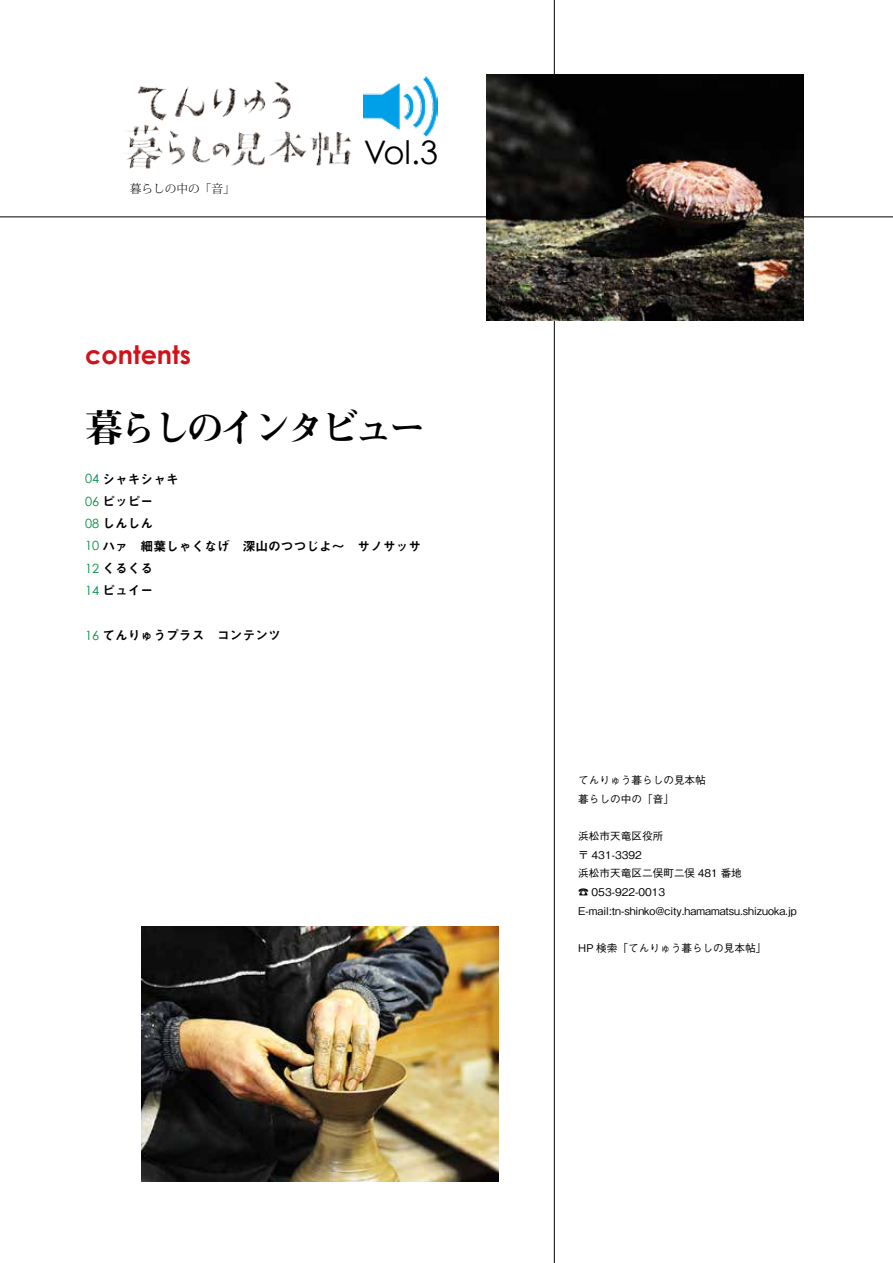
<style>
.page{position:relative;width:893px;height:1263px;background:#fff}
.page>*{position:absolute;margin:0;border:0;box-sizing:border-box;transform-origin:0 0}
.t1{font:38.25px "Midashi Min Pro MA31";letter-spacing:-.12em;color:#000}
.t2{font:32.4px "Century Gothic";color:#000}
.t3{font:700 25.5px "Century Gothic";color:#d0121b}
.t4{font:12.75px/22.4px "Midashi Go Pro MB31";color:#000}
.t5{font:300 11.7px "Koz Min Pro";color:#000}
.t6{font:500 10.65px/18.6px "Gothic BBB Pro";color:#000}
.s1{font-family:"Century Gothic";color:#008d40}
</style>
<div class="page">
<hr style="left:554px;top:0;width:1px;height:1263px;background:#000">
<hr style="left:0;top:217px;width:893px;height:1px;background:#000">
<img style="left:487px;top:74px;width:317px;height:247px">
<img style="left:141px;top:926px;width:358px;height:255px">
<img style="left:125px;top:82px;width:226px;height:87px">
<img style="left:364px;top:76px;width:74px;height:61px">
<p class="t5" style="left:130px;top:181px;width:107px">暮らしの中の「音「</p>
<h3 class="t3" style="left:85px;top:338px;width:108px">contents</h3>
<h2 class="t2" style="left:364px;top:133px;width:76px">Vol.3</h2>
<h1 class="t1" style="left:85px;top:398px;width:343px">暮らしのインタビュー</h1>
<p class="t4" style="left:85px;top:466px;width:338px"><span class="s1">04</span> シャキシャキ<br><span class="s1">06</span> ピッピー<br><span class="s1">08</span> しんしん<br><span class="s1">10</span> ハァ　細葉しゃくなげ　深山のつつじよ〜　サノサッサ<br><span class="s1">12</span> くるくる<br><span class="s1">14</span> ピュイー</p>
<p class="t4" style="left:85px;top:622px;width:197px"><span class="s1">16</span> てんりゅうプラス　コンテンツ</p>
<p class="t6" style="left:578px;top:770px;width:129px">てんりゅう暮らしの見本帖暮らしの中の「音「</p>
<p class="t6" style="left:578px;top:825px;width:220px">浜松市天竜区役所<br>〒 431-3392<br>浜松市天竜区二俣町二俣 481 番地<br>☎ 053-922-0013<br>E-mail t n: -shinko@city.hamamatsu.shizuoka j p.</p>
<p class="t6" style="left:578px;top:937px;width:190px">HP 検索「てんりゅう暮らしの見本帖「</p>
</div>
